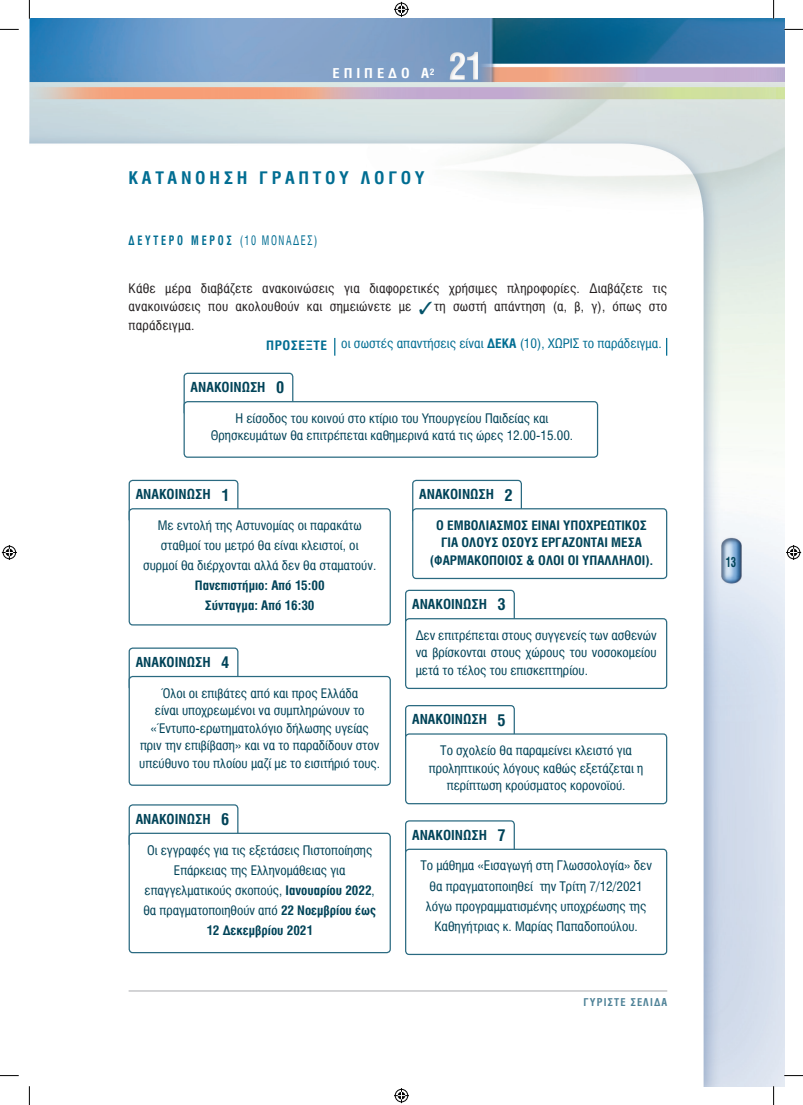
<style>
.page{position:relative;width:803px;height:1105px;background:#fff}
.page>*{position:absolute;margin:0;border:0;box-sizing:border-box;transform-origin:0 0}
.t1{font:700 17.5px "Mg Helvetica Cond";letter-spacing:.2em;color:#006d92;scale:1.05 1}
.t2{font:700 13.75px "Mg Helvetica Cond";color:#004358;scale:1.04 1}
.t3{font:700 13.75px "Mg Helvetica Cond";letter-spacing:.26em;color:#fff;scale:1.1 1}
.t4{font:700 13.75px "Mg Helvetica Cond";color:#004358;scale:.8 1}
.t5{font:13.12px/17.5px "Mg Helvetica Cond";color:#004358;text-align:center;scale:1.04 1}
.t6{font:13.12px/18.8px "Mg Helvetica Cond";letter-spacing:.015em;color:#231f20;text-align:justify;scale:1.05 1}
.t7{font:13.12px/20px "Mg Helvetica Cond";color:#004358;text-align:center}
.t8{font:700 13.12px/17.5px "Mg Helvetica Cond";color:#004358;text-align:center;scale:1.04 1}
.t9{font:13.12px "Mg Helvetica Cond";color:#006d92;scale:1.05 1}
.t10{font:700 13.12px "Mg Helvetica Cond";letter-spacing:.26em;color:#006d92;scale:.8 1}
.t11{font:700 10.88px "Mg Helvetica Cond";letter-spacing:.1em;color:#508398}
.s1{font-weight:400}
.s2{color:#025269}
.s3{font-weight:700}
.s4{font-size:16.25px}
</style>
<div class="page">
<img style="left:29px;top:19px;width:755px;height:1066px">
<hr style="left:129px;top:990px;width:538px;height:1px;background:#a8a9ad">
<svg style="left:334px;top:338px;width:1px;height:17px"></svg>
<svg style="left:666px;top:338px;width:1px;height:17px"></svg>
<div style="left:184px;top:373px;width:109px;height:42px;background:#fff;border-radius:4px"></div>
<div style="left:184px;top:372px;width:109px;height:44px;border:1px solid #2a6a81;border-radius:4px"></div>
<div style="left:184px;top:401px;width:413px;height:56px;background:#fff;border-radius:4px"></div>
<div style="left:184px;top:401px;width:414px;height:56px;border:1px solid #2a6a81;border-radius:4px"></div>
<div style="left:129px;top:480px;width:109px;height:42px;background:#fff;border-radius:4px"></div>
<div style="left:129px;top:479px;width:109px;height:44px;border:1px solid #2a6a81;border-radius:4px"></div>
<div style="left:129px;top:508px;width:261px;height:116px;background:#fff;border-radius:4px"></div>
<div style="left:129px;top:508px;width:262px;height:117px;border:1px solid #2a6a81;border-radius:4px"></div>
<div style="left:413px;top:480px;width:108px;height:42px;background:#fff;border-radius:4px"></div>
<div style="left:412px;top:479px;width:110px;height:44px;border:1px solid #2a6a81;border-radius:4px"></div>
<div style="left:413px;top:508px;width:254px;height:70px;background:#fff;border-radius:4px"></div>
<div style="left:412px;top:508px;width:255px;height:71px;border:1px solid #2a6a81;border-radius:4px"></div>
<div style="left:406px;top:590px;width:108px;height:42px;background:#fff;border-radius:4px"></div>
<div style="left:405px;top:589px;width:110px;height:44px;border:1px solid #2a6a81;border-radius:4px"></div>
<div style="left:406px;top:618px;width:261px;height:70px;background:#fff;border-radius:4px"></div>
<div style="left:405px;top:618px;width:262px;height:70px;border:1px solid #2a6a81;border-radius:4px"></div>
<div style="left:406px;top:705px;width:108px;height:42px;background:#fff;border-radius:4px"></div>
<div style="left:405px;top:704px;width:110px;height:44px;border:1px solid #2a6a81;border-radius:4px"></div>
<div style="left:406px;top:733px;width:261px;height:70px;background:#fff;border-radius:4px"></div>
<div style="left:405px;top:733px;width:262px;height:71px;border:1px solid #2a6a81;border-radius:4px"></div>
<div style="left:406px;top:820px;width:108px;height:43px;background:#fff;border-radius:4px"></div>
<div style="left:405px;top:820px;width:110px;height:43px;border:1px solid #2a6a81;border-radius:4px"></div>
<div style="left:406px;top:849px;width:261px;height:105px;background:#fff;border-radius:4px"></div>
<div style="left:405px;top:848px;width:262px;height:106px;border:1px solid #2a6a81;border-radius:4px"></div>
<div style="left:129px;top:648px;width:109px;height:42px;background:#fff;border-radius:4px"></div>
<div style="left:129px;top:647px;width:109px;height:44px;border:1px solid #2a6a81;border-radius:4px"></div>
<div style="left:129px;top:676px;width:261px;height:109px;background:#fff;border-radius:4px"></div>
<div style="left:129px;top:675px;width:262px;height:110px;border:1px solid #2a6a81;border-radius:4px"></div>
<div style="left:129px;top:804px;width:109px;height:43px;background:#fff;border-radius:4px"></div>
<div style="left:129px;top:804px;width:109px;height:43px;border:1px solid #2a6a81;border-radius:4px"></div>
<div style="left:129px;top:833px;width:261px;height:119px;background:#fff;border-radius:4px"></div>
<div style="left:129px;top:832px;width:262px;height:120px;border:1px solid #2a6a81;border-radius:4px"></div>
<svg style="left:0;top:29px;width:19px;height:1px"></svg>
<svg style="left:784px;top:29px;width:19px;height:1px"></svg>
<svg style="left:29px;top:0;width:1px;height:19px"></svg>
<svg style="left:29px;top:1086px;width:1px;height:18px"></svg>
<svg style="left:773px;top:0;width:1px;height:19px"></svg>
<svg style="left:773px;top:1085px;width:1px;height:19px"></svg>
<svg style="left:394px;top:2px;width:15px;height:15px"></svg>
<svg style="left:394px;top:1088px;width:15px;height:14px"></svg>
<svg style="left:2px;top:545px;width:15px;height:15px"></svg>
<svg style="left:786px;top:545px;width:15px;height:15px"></svg>
<p class="t3" style="left:333px;top:66px;width:94px">ΕΠΙΠΕΔΟ Α<sup>2</sup></p>
<h1 class="t1" style="left:129px;top:168px;width:284px">ΚΑΤΑΝΟΗΣΗ ΓΡΑΠΤΟΥ ΛΟΓΟΥ</h1>
<p class="t10" style="left:129px;top:233px;width:237px">ΔΕΥΤΕΡΟ ΜΕΡΟΣ <span class="s1">(10 ΜΟΝΑΔΕΣ)</span></p>
<p class="t6" style="left:129px;top:278px;width:514px">Κάθε μέρα διαβάζετε ανακοινώσεις για διαφορετικές χρήσιμες πληροφορίες. Διαβάζετε τις ανακοινώσεις που ακολουθούν και σημειώνετε με <span class="s2">✓</span>τη σωστή απάντηση (α, β, γ), όπως στο παράδειγμα.</p>
<p class="t9" style="left:266px;top:335px;width:378px"><span class="s3">ΠΡΟΣΕΞΤΕ</span> οι σωστές απαντήσεις είναι <span class="s3">ΔΕΚΑ</span> (10), ΧΩΡΙΣ το παράδειγμα.</p>
<p class="t2" style="left:191px;top:379px;width:91px">ΑΝΑΚΟΙΝΩΣΗ <span class="s4">0</span></p>
<p class="t5" style="left:211px;top:409px;width:350px">Η είσοδος του κοινού στο κτίριο του Υπουργείου Παιδείας και<br>Θρησκευμάτων θα επιτρέπεται καθημερινά κατά τις ώρες 12.00-15.00.</p>
<p class="t2" style="left:136px;top:486px;width:91px">ΑΝΑΚΟΙΝΩΣΗ <span class="s4">1</span></p>
<p class="t5" style="left:143px;top:515px;width:226px;line-height:20px">Με εντολή της Αστυνομίας οι παρακάτω σταθμοί του μετρό θα είναι κλειστοί, οι συρμοί θα διέρχονται αλλά δεν θα σταματούν.</p>
<p class="t8" style="left:195px;top:575px;width:126px;line-height:20px">Πανεπιστήμιο: Από 15:00<br>Σύνταγμα: Από 16:30</p>
<p class="t2" style="left:136px;top:654px;width:91px">ΑΝΑΚΟΙΝΩΣΗ <span class="s4">4</span></p>
<p class="t5" style="left:139px;top:684px;width:233px">Όλοι οι επιβάτες από και προς Ελλάδα<br>είναι υποχρεωμένοι να συμπληρώνουν το «Έντυπο-ερωτηματολόγιο δήλωσης υγείας πριν την επιβίβαση» και να το παραδίδουν στον υπεύθυνο του πλοίου μαζί με το εισιτήριό τους.</p>
<p class="t2" style="left:136px;top:810px;width:91px">ΑΝΑΚΟΙΝΩΣΗ <span class="s4">6</span></p>
<p class="t7" style="left:143px;top:840px;width:234px">Οι εγγραφές για τις εξετάσεις Πιστοποίησης Επάρκειας της Ελληνομάθειας για επαγγελματικούς σκοπούς, <span class="s3">Ιανουαρίου 2022</span>, θα πραγματοποιηθούν από <span class="s3">22 Νοεμβρίου έως 12 Δεκεμβρίου 2021</span></p>
<p class="t2" style="left:419px;top:486px;width:91px">ΑΝΑΚΟΙΝΩΣΗ <span class="s4">2</span></p>
<p class="t8" style="left:430px;top:516px;width:216px">Ο ΕΜΒΟΛΙΑΣΜΟΣ ΕΙΝΑΙ ΥΠΟΧΡΕΩΤΙΚΟΣ<br>ΓΙΑ ΟΛΟΥΣ ΟΣΟΥΣ ΕΡΓΑΖΟΝΤΑΙ ΜΕΣΑ (ΦΑΡΜΑΚΟΠΟΙΟΣ &amp; ΟΛΟΙ ΟΙ ΥΠΑΛΛΗΛΟΙ).</p>
<p class="t2" style="left:412px;top:596px;width:91px">ΑΝΑΚΟΙΝΩΣΗ <span class="s4">3</span></p>
<p class="t5" style="left:416px;top:626px;width:233px;text-align:justify">Δεν επιτρέπεται στους συγγενείς των ασθενών να βρίσκονται στους χώρους του νοσοκομείου μετά το τέλος του επισκεπτηρίου.</p>
<p class="t2" style="left:412px;top:711px;width:91px">ΑΝΑΚΟΙΝΩΣΗ <span class="s4">5</span></p>
<p class="t5" style="left:429px;top:741px;width:208px">Το σχολείο θα παραμείνει κλειστό για προληπτικούς λόγους καθώς εξετάζεται η περίπτωση κρούσματος κορονοϊού.</p>
<p class="t2" style="left:412px;top:826px;width:91px">ΑΝΑΚΟΙΝΩΣΗ <span class="s4">7</span></p>
<p class="t5" style="left:420px;top:855px;width:224px;line-height:20px">Το μάθημα «Εισαγωγή στη Γλωσσολογία» δεν θα πραγματοποιηθεί την Τρίτη 7/12/2021 λόγω προγραμματισμένης υποχρέωσης της Καθηγήτριας κ. Μαρίας Παπαδοπούλου.</p>
<p class="t11" style="left:584px;top:995px;width:85px">ΓΥΡΙΣΤΕ ΣΕΛΙΔΑ</p>
<p class="t4" style="left:725px;top:554px;width:15px">13</p>
</div>
